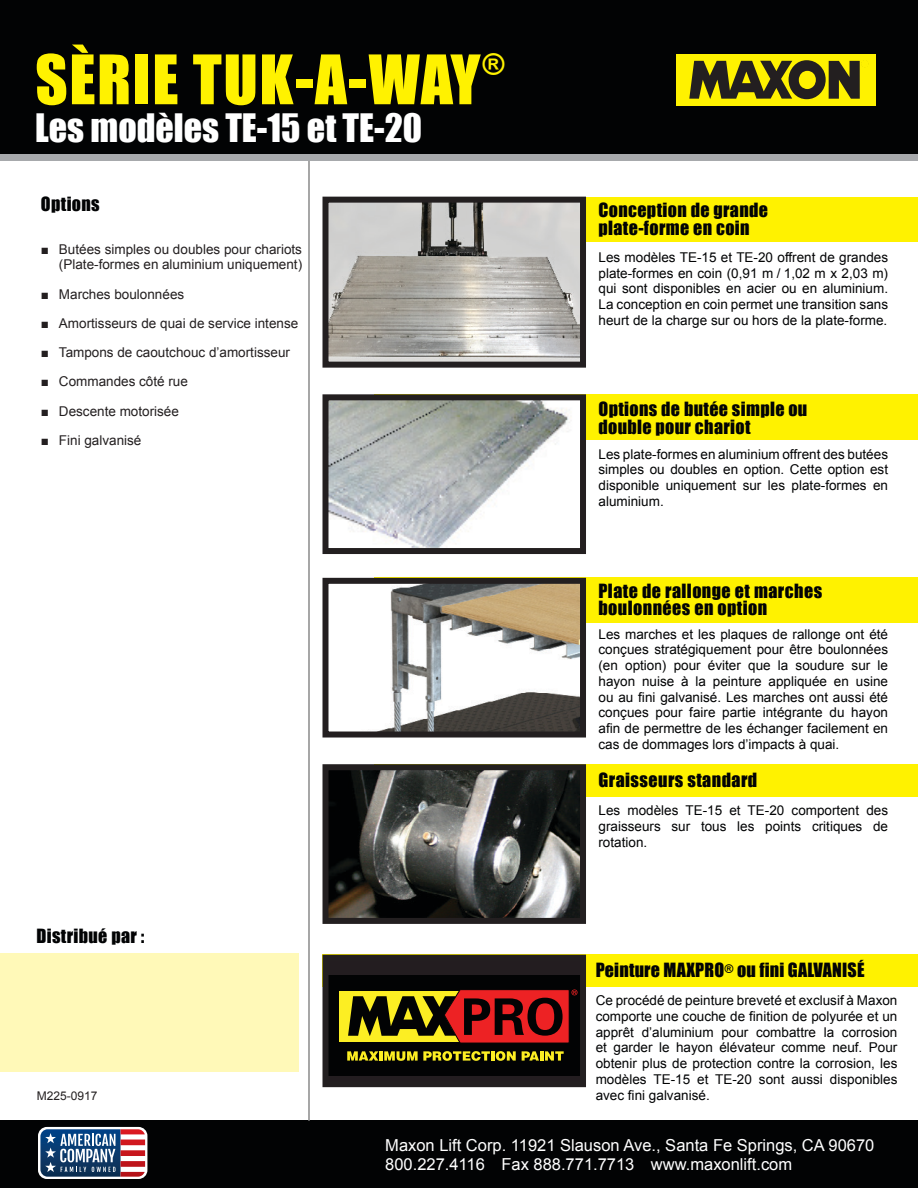
<style>
.page{position:relative;width:918px;height:1188px;background:#fff}
.page>*{position:absolute;margin:0;border:0;box-sizing:border-box;transform-origin:0 0}
.t1{font:63px "Impact";letter-spacing:.025em;color:#fff200}
.t2{font:36px "Impact";color:#fff}
.t3{font:29.25px "Impact";color:#fff200}
.e{font:18px/18px "Impact";letter-spacing:.02em;color:#020304}
.t4{font:16.5px/19.5px "Arial";color:#fff}
.f{font:13.5px/15.8px "Arial";color:#020304;text-align:justify}
.t5{font:13.5px/15.8px "Arial";color:#231f20;text-align:right}
.t6{font:12px "Arial";color:#231f20}
</style>
<div class="page">
<div style="left:0;top:0;width:918px;height:154px;background:#020304"></div>
<div style="left:676px;top:54px;width:199px;height:51px;background:#fff200"></div>
<svg style="left:689px;top:60px;width:175px;height:39px"></svg>
<div style="left:0;top:154px;width:918px;height:7px;background:#a7a9ac"></div>
<div style="left:0;top:1120px;width:918px;height:68px;background:#020304"></div>
<div style="left:38px;top:1127px;width:109px;height:52px;background:#fff;border-radius:9px"></div>
<svg style="left:40px;top:1129px;width:105px;height:48px"></svg>
<div style="left:0;top:953px;width:298px;height:119px;background:#fff9b8"></div>
<hr style="left:308px;top:161px;width:2px;height:960px;background:#8a8a8a">
<div style="left:374px;top:197px;width:544px;height:45px;background:#fff200"></div>
<img style="left:329px;top:204px;width:250px;height:157px">
<div style="left:322px;top:197px;width:264px;height:171px;border:6px solid #231f20"></div>
<div style="left:374px;top:394px;width:544px;height:45px;background:#fff200"></div>
<img style="left:329px;top:401px;width:249px;height:146px">
<div style="left:322px;top:394px;width:264px;height:160px;border:6px solid #231f20"></div>
<div style="left:374px;top:578px;width:544px;height:45px;background:#fff200"></div>
<img style="left:374px;top:585px;width:205px;height:146px">
<div style="left:322px;top:578px;width:264px;height:160px;border:6px solid #231f20"></div>
<div style="left:374px;top:764px;width:544px;height:33px;background:#fff200"></div>
<img style="left:329px;top:771px;width:250px;height:146px">
<div style="left:322px;top:764px;width:264px;height:160px;border:6px solid #231f20"></div>
<div style="left:323px;top:954px;width:595px;height:33px;background:#fff200"></div>
<div style="left:326px;top:958px;width:257px;height:126px;background:#231d20"></div>
<div style="left:326px;top:975px;width:257px;height:101px;background:#020304"></div>
<div style="left:340px;top:991px;width:121px;height:50px;background:#fcee23"></div>
<svg style="left:347px;top:1051px;width:31px;height:10px"></svg>
<hr style="left:379px;top:1051px;width:4px;height:10px;background:#fcee23">
<svg style="left:384px;top:1051px;width:132px;height:10px"></svg>
<svg style="left:522px;top:1051px;width:42px;height:10px"></svg>
<svg style="left:348px;top:989px;width:230px;height:54px"></svg>
<div style="left:322px;top:955px;width:264px;height:132px;border:6px solid #231f20"></div>
<h1 class="t1" style="left:35px;top:31px;width:447px">SÈRIE TUK‑A‑WAY</h1>
<h3 class="t3" style="left:482px;top:41px;width:24px">®</h3>
<h2 class="t2" style="left:35px;top:100px;width:388px">Les modèles TE-15 et TE-20</h2>
<p class="e" style="left:41px;top:194px;width:60px">Options</p>
<p class="t5" style="left:41px;top:241px;width:263px">■ Butées simples ou doubles pour chariots (Plate-formes en aluminium uniquement)</p>
<p class="t5" style="left:41px;top:286px;width:145px">■ Marches boulonnées</p>
<p class="t5" style="left:41px;top:315px;width:259px">■ Amortisseurs de quai de service intense</p>
<p class="t5" style="left:41px;top:345px;width:251px">■ Tampons de caoutchouc d’amortisseur</p>
<p class="t5" style="left:41px;top:374px;width:149px">■ Commandes côté rue</p>
<p class="t5" style="left:41px;top:403px;width:140px">■ Descente motorisée</p>
<p class="t5" style="left:41px;top:432px;width:102px">■ Fini galvanisé</p>
<p class="e" style="left:36px;top:927px;width:110px">Distribué par :</p>
<p class="t6" style="left:37px;top:1088px;width:62px">M225-0917</p>
<p class="e" style="left:598px;top:201px;width:171px">Conception de grande plate-forme en coin</p>
<p class="f" style="left:598px;top:250px;width:291px">Les modèles TE‑15 et TE‑20 offrent de grandes plate-formes en coin (0,91 m / 1,02 m x 2,03 m) qui sont disponibles en acier ou en aluminium.<br>La conception en coin permet une transition sans heurt de la charge sur ou hors de la plate-forme.</p>
<p class="e" style="left:598px;top:399px;width:210px">Options de butée simple ou double pour chariot</p>
<p class="f" style="left:598px;top:446px;width:291px">Les plate-formes en aluminium offrent des butées simples ou doubles en option. Cette option est disponible uniquement sur les plate-formes en aluminium.</p>
<p class="e" style="left:598px;top:583px;width:225px;line-height:16.5px">Plate de rallonge et marches boulonnées en option</p>
<p class="f" style="left:598px;top:626px;width:291px">Les marches et les plaques de rallonge ont été conçues stratégiquement pour être boulonnées (en option) pour éviter que la soudure sur le hayon nuise à la peinture appliquée en usine ou au fini galvanisé. Les marches ont aussi été conçues pour faire partie intégrante du hayon afin de permettre de les échanger facilement en cas de dommages lors d’impacts à quai.</p>
<p class="e" style="left:598px;top:771px;width:160px">Graisseurs standard</p>
<p class="f" style="left:598px;top:803px;width:291px">Les modèles TE‑15 et TE‑20 comportent des graisseurs sur tous les points critiques de rotation.</p>
<p class="e" style="left:596px;top:961px;width:270px">Peinture MAXPRO<sup>®</sup> ou fini GALVANISÉ</p>
<p class="f" style="left:596px;top:993px;width:303px">Ce procédé de peinture breveté et exclusif à Maxon comporte une couche de finition de polyurée et un apprêt d’aluminium pour combattre la corrosion et garder le hayon élévateur comme neuf. Pour obtenir plus de protection contre la corrosion, les modèles TE‑15 et TE‑20 sont aussi disponibles avec fini galvanisé.</p>
<p class="t4" style="left:385px;top:1135px;width:491px">Maxon Lift Corp. 11921 Slauson Ave., Santa Fe Springs, CA 90670<br>800.227.4116 Fax 888.771.7713 www.maxonlift.com</p>
</div>
